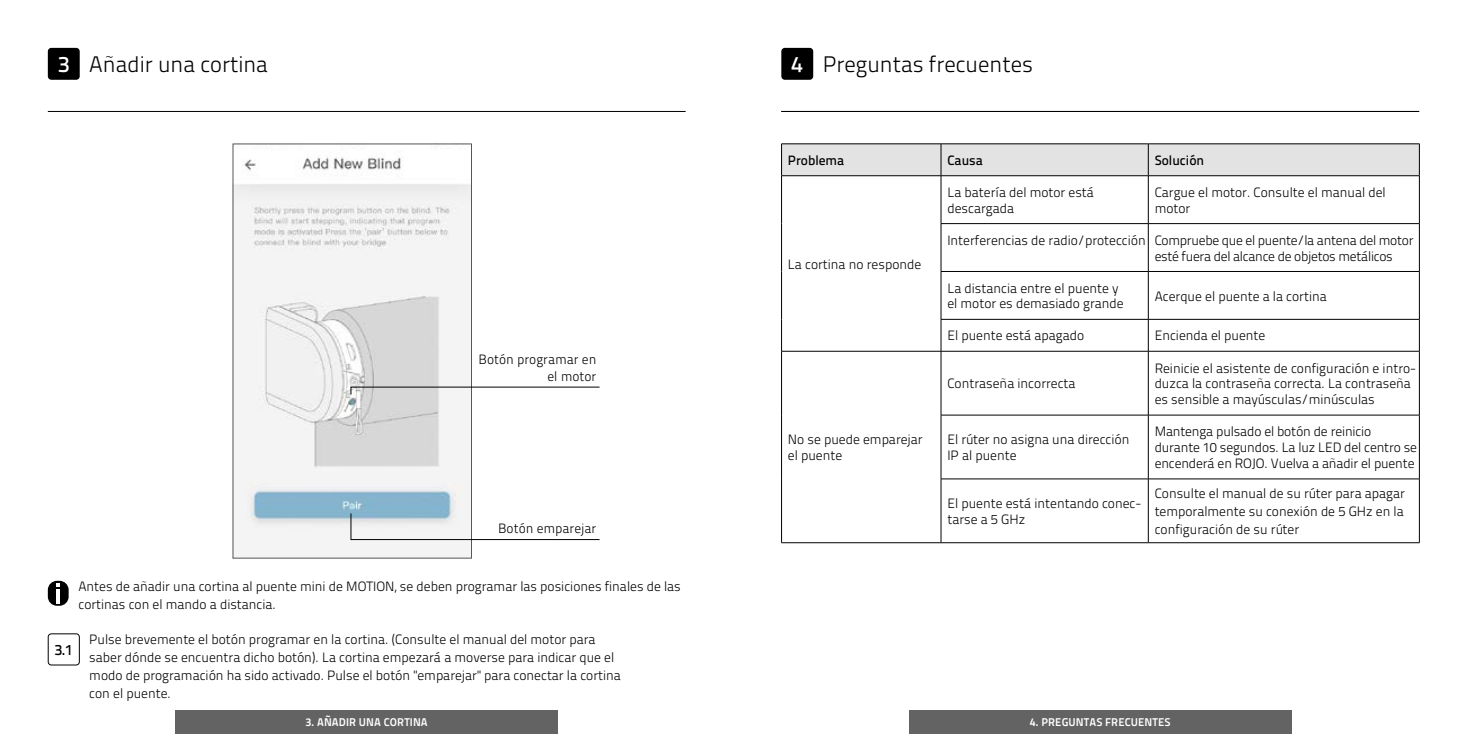
<style>
.page{position:relative;width:1467px;height:734px;background:#fff}
.page>*{position:absolute;margin:0;border:0;box-sizing:border-box;transform-origin:0 0}
.t1{font:22.5px "Titillium Text 14 L 250 wt";color:#000}
.t2{font:22.5px "Titillium Text 14 L 600 wt";color:#fff}
.t3{font:15.08px "Titillium Text 14 L 600 wt";color:#000}
.t4{font:13.5px/15.8px "Titillium Text 14 L 250 wt";color:#000}
.t5{font:13.5px/15.8px "Titillium Text 14 L 250 wt";letter-spacing:-.02em;color:#000}
.t6{font:13.5px/16.2px "Titillium Maps 26 L 250 wt";color:#000;text-align:right}
.t7{font:13.5px "Titillium Text 14 L 600 wt";color:#000}
.t8{font:11.25px "Titillium Maps 29 L 800 wt";letter-spacing:.01em;color:#fff}
</style>
<div class="page">
<div style="left:175px;top:710px;width:383px;height:23px;background:#646363"></div>
<div style="left:909px;top:710px;width:383px;height:23px;background:#646363"></div>
<hr style="left:48px;top:111px;width:638px;height:1px;background:#000">
<img style="left:235px;top:146px;width:235px;height:410px">
<div style="left:233px;top:144px;width:239px;height:414px;border:1px solid #575756"></div>
<div style="left:48px;top:580px;width:21px;height:25px;background:#000;border-radius:9px"></div>
<hr style="left:56px;top:589px;width:4px;height:14px;background:#fff">
<svg style="left:56px;top:583px;width:4px;height:3px"></svg>
<div style="left:48px;top:633px;width:32px;height:32px;border:1px solid #000;border-radius:3px"></div>
<svg style="left:350px;top:513px;width:250px;height:27px"></svg>
<svg style="left:350px;top:386px;width:250px;height:9px"></svg>
<div style="left:48px;top:48px;width:32px;height:32px;background:#000;border-radius:4px"></div>
<div style="left:781px;top:48px;width:32px;height:32px;background:#000;border-radius:4px"></div>
<hr style="left:781px;top:111px;width:638px;height:1px;background:#000">
<div style="left:782px;top:144px;width:637px;height:31px;background:#e3e3e3"></div>
<hr style="left:941px;top:144px;width:1px;height:31px;background:#000">
<hr style="left:1148px;top:144px;width:1px;height:31px;background:#000">
<hr style="left:781px;top:175px;width:160px;height:1px;background:#000">
<hr style="left:941px;top:175px;width:207px;height:1px;background:#000">
<hr style="left:941px;top:176px;width:1px;height:47px;background:#000">
<hr style="left:1148px;top:175px;width:272px;height:1px;background:#000">
<hr style="left:1148px;top:176px;width:1px;height:47px;background:#000">
<hr style="left:941px;top:223px;width:207px;height:1px;background:#000">
<hr style="left:941px;top:224px;width:1px;height:47px;background:#000">
<hr style="left:1148px;top:223px;width:272px;height:1px;background:#000">
<hr style="left:1148px;top:224px;width:1px;height:47px;background:#000">
<hr style="left:941px;top:271px;width:207px;height:1px;background:#000">
<hr style="left:941px;top:272px;width:1px;height:47px;background:#000">
<hr style="left:1148px;top:271px;width:272px;height:1px;background:#000">
<hr style="left:1148px;top:272px;width:1px;height:47px;background:#000">
<hr style="left:941px;top:319px;width:207px;height:1px;background:#000">
<hr style="left:941px;top:319px;width:1px;height:32px;background:#000">
<hr style="left:1148px;top:319px;width:272px;height:1px;background:#000">
<hr style="left:1148px;top:319px;width:1px;height:32px;background:#000">
<hr style="left:781px;top:351px;width:160px;height:1px;background:#000">
<hr style="left:941px;top:351px;width:207px;height:1px;background:#000">
<hr style="left:941px;top:351px;width:1px;height:64px;background:#000">
<hr style="left:1148px;top:351px;width:272px;height:1px;background:#000">
<hr style="left:1148px;top:351px;width:1px;height:64px;background:#000">
<hr style="left:941px;top:414px;width:207px;height:1px;background:#000">
<hr style="left:941px;top:415px;width:1px;height:63px;background:#000">
<hr style="left:1148px;top:414px;width:272px;height:1px;background:#000">
<hr style="left:1148px;top:415px;width:1px;height:63px;background:#000">
<hr style="left:941px;top:478px;width:207px;height:1px;background:#000">
<hr style="left:941px;top:479px;width:1px;height:63px;background:#000">
<hr style="left:1148px;top:478px;width:272px;height:1px;background:#000">
<hr style="left:1148px;top:479px;width:1px;height:63px;background:#000">
<hr style="left:781px;top:542px;width:160px;height:1px;background:#000">
<hr style="left:941px;top:542px;width:207px;height:1px;background:#000">
<hr style="left:1148px;top:542px;width:272px;height:1px;background:#000">
<hr style="left:781px;top:143px;width:160px;height:1px;background:#000">
<hr style="left:781px;top:144px;width:1px;height:31px;background:#000">
<hr style="left:941px;top:143px;width:207px;height:1px;background:#000">
<hr style="left:1148px;top:143px;width:272px;height:1px;background:#000">
<hr style="left:1419px;top:144px;width:1px;height:31px;background:#000">
<hr style="left:781px;top:176px;width:1px;height:47px;background:#000">
<hr style="left:781px;top:223px;width:1px;height:48px;background:#000">
<hr style="left:781px;top:271px;width:1px;height:48px;background:#000">
<hr style="left:781px;top:319px;width:1px;height:32px;background:#000">
<hr style="left:1419px;top:176px;width:1px;height:47px;background:#000">
<hr style="left:1419px;top:224px;width:1px;height:47px;background:#000">
<hr style="left:1419px;top:272px;width:1px;height:47px;background:#000">
<hr style="left:1419px;top:319px;width:1px;height:32px;background:#000">
<hr style="left:781px;top:351px;width:1px;height:64px;background:#000">
<hr style="left:1419px;top:351px;width:1px;height:64px;background:#000">
<hr style="left:781px;top:415px;width:1px;height:64px;background:#000">
<hr style="left:1419px;top:415px;width:1px;height:63px;background:#000">
<hr style="left:781px;top:479px;width:1px;height:63px;background:#000">
<hr style="left:1419px;top:479px;width:1px;height:63px;background:#000">
<h1 class="t1" style="left:89px;top:51px;width:180px">Añadir una cortina</h1>
<h1 class="t2" style="left:58px;top:51px;width:13px">3</h1>
<h1 class="t2" style="left:791px;top:51px;width:13px">4</h1>
<h1 class="t1" style="left:823px;top:51px;width:212px">Preguntas frecuentes</h1>
<p class="t7" style="left:788px;top:152px;width:58px">Problema</p>
<p class="t7" style="left:947px;top:152px;width:37px">Causa</p>
<p class="t7" style="left:1155px;top:152px;width:51px">Solución</p>
<p class="t6" style="left:479px;top:351px;width:119px">Botón programar en el motor</p>
<p class="t6" style="left:498px;top:519px;width:100px">Botón emparejar</p>
<p class="t4" style="left:78px;top:577px;width:604px;line-height:18px">Antes de añadir una cortina al puente mini de MOTION, se deben programar las posiciones finales de las cortinas con el mando a distancia.</p>
<p class="t3" style="left:55px;top:640px;width:20px">3.1</p>
<p class="t4" style="left:89px;top:629px;width:533px;line-height:18px">Pulse brevemente el botón programar en la cortina. (Consulte el manual del motor para saber dónde se encuentra dicho botón). La cortina empezará a moverse para indicar que el modo de programación ha sido activado. Pulse el botón "emparejar" para conectar la cortina con el puente.</p>
<p class="t8" style="left:306px;top:713px;width:124px">3. AÑADIR UNA CORTINA</p>
<p class="t4" style="left:788px;top:256px;width:135px">La cortina no responde</p>
<p class="t4" style="left:788px;top:431px;width:136px">No se puede emparejar el puente</p>
<p class="t4" style="left:947px;top:184px;width:148px">La batería del motor está descargada</p>
<p class="t4" style="left:1155px;top:184px;width:233px">Cargue el motor. Consulte el manual del motor</p>
<p class="t5" style="left:1155px;top:232px;width:260px;text-indent:-207px">Interferencias de radio/protección Compruebe que el puente/la antena del motor esté fuera del alcance de objetos metálicos</p>
<p class="t4" style="left:947px;top:280px;width:178px">La distancia entre el puente y el motor es demasiado grande</p>
<p class="t4" style="left:1155px;top:288px;width:174px">Acerque el puente a la cortina</p>
<p class="t4" style="left:947px;top:328px;width:138px">El puente está apagado</p>
<p class="t4" style="left:1155px;top:328px;width:112px">Encienda el puente</p>
<p class="t4" style="left:947px;top:375px;width:130px">Contraseña incorrecta</p>
<p class="t4" style="left:1155px;top:360px;width:263px">Reinicie el asistente de configuración e intro&shy;duzca la contraseña correcta. La contraseña es sensible a mayúsculas/minúsculas</p>
<p class="t4" style="left:947px;top:431px;width:184px">El rúter no asigna una dirección<br>IP al puente</p>
<p class="t4" style="left:1155px;top:423px;width:264px">Mantenga pulsado el botón de reinicio durante 10 segundos. La luz LED del centro se encenderá en ROJO. Vuelva a añadir el puente</p>
<p class="t4" style="left:947px;top:495px;width:195px">El puente está intentando conec&shy;tarse a 5 GHz</p>
<p class="t4" style="left:1155px;top:484px;width:252px;line-height:18px;text-align:justify">Consulte el manual de su rúter para apagar temporalmente su conexión de 5 GHz en la configuración de su rúter</p>
<p class="t8" style="left:1030px;top:713px;width:142px">4. PREGUNTAS FRECUENTES</p>
</div>
